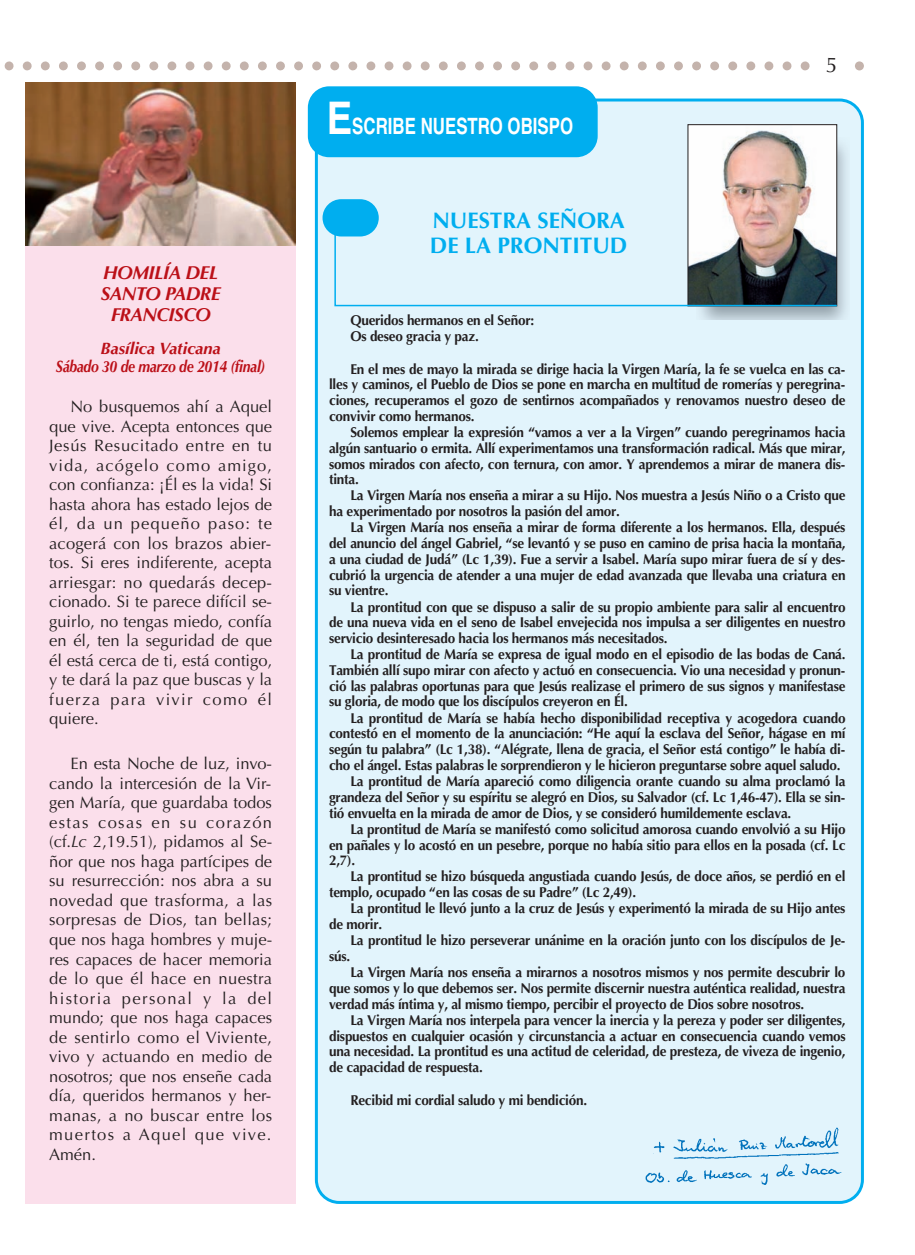
<style>
.page{position:relative;width:915px;height:1255px;background:#fff}
.page>*{position:absolute;margin:0;border:0;box-sizing:border-box;transform-origin:0 0}
.t1{font:700 22.5px/25.5px "Optima";color:#00aeef}
.t2{font:700 22.5px "Helvetica";color:#fff;scale:.75 1}
.t3{font:21px "Optima LT Std";color:#231f20}
.t4{font:italic 700 18.75px/21px "Optima";letter-spacing:-.03em;color:#bb1018;text-align:center}
.t5{font:16.5px/19.5px "Optima";letter-spacing:.025em;color:#231f20;text-align:justify}
.t6{font:italic 700 16.5px/18px "Optima";letter-spacing:-.025em;color:#bb1018;text-align:center}
.t7{font:700 14.25px/16.2px "Optima";letter-spacing:-.015em;color:#231f20;scale:.95 1}
.s1{font-style:italic}
.s2{font-size:45px}
</style>
<div class="page">
<svg style="left:4px;top:61px;width:859px;height:9px"></svg>
<div style="left:815px;top:51px;width:32px;height:30px;background:#fff"></div>
<div style="left:26px;top:83px;width:270px;height:1120px;background:#fbdfeb"></div>
<img style="left:26px;top:83px;width:270px;height:162px">
<div style="left:315px;top:98px;width:548px;height:1105px;background:#e2f4fc"></div>
<div style="left:308px;top:86px;width:289px;height:71px;background:#00aeef;border-radius:21px"></div>
<div style="left:322px;top:199px;width:56px;height:37px;background:#00aeef;border-radius:19px"></div>
<img style="left:696px;top:138px;width:153px;height:181px">
<img style="left:689px;top:126px;width:145px;height:106px">
<div style="left:687px;top:124px;width:149px;height:182px;border:1px solid #231f20"></div>
<img style="left:638px;top:1125px;width:206px;height:62px">
<svg style="left:333px;top:232px;width:505px;height:75px"></svg>
<p class="t4" style="left:101px;top:264px;width:121px">HOMILÍA DEL<br>SANTO PADRE<br>FRANCISCO</p>
<p class="t6" style="left:56px;top:341px;width:211px">Basílica Vaticana<br>Sábado 30 de marzo de 2014 (final)</p>
<p class="t5" style="left:49px;top:398px;width:224px;text-indent:21px">No busquemos ahí a Aquel que vive. Acepta entonces que Jesús Resucitado entre en tu vida, acógelo como amigo, con confianza: ¡Él es la vida! Si hasta ahora has estado lejos de él, da un pequeño paso: te acogerá con los brazos abier&shy;tos. Si eres indiferente, acepta arriesgar: no quedarás decep&shy;cionado. Si te parece difícil se&shy;guirlo, no tengas miedo, confía en él, ten la seguridad de que él está cerca de ti, está contigo, y te dará la paz que buscas y la fuerza para vivir como él quiere.</p>
<p class="t5" style="left:49px;top:755px;width:224px;text-indent:21px">En esta Noche de luz, invo&shy;cando la intercesión de la Vir&shy;gen María, que guardaba todos estas cosas en su corazón (cf.<span class="s1">Lc</span> 2,19.51), pidamos al Se&shy;ñor que nos haga partícipes de su resurrección: nos abra a su novedad que trasforma, a las sorpresas de Dios, tan bellas; que nos haga hombres y muje&shy;res capaces de hacer memoria de lo que él hace en nuestra historia personal y la del mundo; que nos haga capaces de sentirlo como el Viviente, vivo y actuando en medio de nosotros; que nos enseñe cada día, queridos hermanos y her&shy;manas, a no buscar entre los muertos a Aquel que vive.<br>Amén.</p>
<p class="t2" style="left:326px;top:118px;width:330px"><span class="s2">E</span>SCRIBE NUESTRO OBISPO</p>
<p class="t1" style="left:430px;top:209px;width:199px">NUESTRA SEÑORA<br>DE LA PRONTITUD</p>
<p class="t3" style="left:825px;top:53px;width:13px">5</p>
<p class="t7" style="left:350px;top:313px;width:195px">Queridos hermanos en el Señor:<br>Os deseo gracia y paz.</p>
<p class="t7" style="left:350px;top:362px;width:522px">En el mes de mayo la mirada se dirige hacia la Virgen María, la fe se vuelca en las ca-</p>
<p class="t7" style="left:329px;top:378px;width:544px">lles y caminos, el Pueblo de Dios se pone en marcha en multitud de romerías y peregrina-</p>
<p class="t7" style="left:329px;top:393px;width:545px">ciones, recuperamos el gozo de sentirnos acompañados y renovamos nuestro deseo de</p>
<p class="t7" style="left:329px;top:409px;width:154px">convivir como hermanos.</p>
<p class="t7" style="left:350px;top:425px;width:522px">Solemos emplear la expresión “vamos a ver a la Virgen” cuando peregrinamos hacia</p>
<p class="t7" style="left:329px;top:441px;width:545px">algún santuario o ermita. Allí experimentamos una transformación radical. Más que mirar,</p>
<p class="t7" style="left:329px;top:457px;width:544px">somos mirados con afecto, con ternura, con amor. Y aprendemos a mirar de manera dis-</p>
<p class="t7" style="left:329px;top:472px;width:33px">tinta.</p>
<p class="t7" style="left:350px;top:489px;width:522px">La Virgen María nos enseña a mirar a su Hijo. Nos muestra a Jesús Niño o a Cristo que</p>
<p class="t7" style="left:329px;top:504px;width:307px">ha experimentado por nosotros la pasión del amor.</p>
<p class="t7" style="left:350px;top:521px;width:522px">La Virgen María nos enseña a mirar de forma diferente a los hermanos. Ella, después</p>
<p class="t7" style="left:329px;top:536px;width:545px">del anuncio del ángel Gabriel, “se levantó y se puso en camino de prisa hacia la montaña,</p>
<p class="t7" style="left:329px;top:552px;width:544px">a una ciudad de Judá” (Lc 1,39). Fue a servir a Isabel. María supo mirar fuera de sí y des-</p>
<p class="t7" style="left:329px;top:568px;width:545px">cubrió la urgencia de atender a una mujer de edad avanzada que llevaba una criatura en</p>
<p class="t7" style="left:329px;top:584px;width:64px">su vientre.</p>
<p class="t7" style="left:350px;top:600px;width:522px">La prontitud con que se dispuso a salir de su propio ambiente para salir al encuentro</p>
<p class="t7" style="left:329px;top:615px;width:545px">de una nueva vida en el seno de Isabel envejecida nos impulsa a ser diligentes en nuestro</p>
<p class="t7" style="left:329px;top:631px;width:357px">servicio desinteresado hacia los hermanos más necesitados.</p>
<p class="t7" style="left:350px;top:647px;width:522px">La prontitud de María se expresa de igual modo en el episodio de las bodas de Caná.</p>
<p class="t7" style="left:329px;top:663px;width:545px">También allí supo mirar con afecto y actuó en consecuencia. Vio una necesidad y pronun-</p>
<p class="t7" style="left:329px;top:679px;width:545px">ció las palabras oportunas para que Jesús realizase el primero de sus signos y manifestase</p>
<p class="t7" style="left:329px;top:695px;width:316px">su gloria, de modo que los discípulos creyeron en Él.</p>
<p class="t7" style="left:350px;top:711px;width:522px">La prontitud de María se había hecho disponibilidad receptiva y acogedora cuando</p>
<p class="t7" style="left:329px;top:726px;width:545px">contestó en el momento de la anunciación: “He aquí la esclava del Señor, hágase en mí</p>
<p class="t7" style="left:329px;top:742px;width:544px">según tu palabra” (Lc 1,38). “Alégrate, llena de gracia, el Señor está contigo” le había di-</p>
<p class="t7" style="left:329px;top:758px;width:539px">cho el ángel. Estas palabras le sorprendieron y le hicieron preguntarse sobre aquel saludo.</p>
<p class="t7" style="left:350px;top:774px;width:522px">La prontitud de María apareció como diligencia orante cuando su alma proclamó la</p>
<p class="t7" style="left:329px;top:790px;width:544px">grandeza del Señor y su espíritu se alegró en Dios, su Salvador (cf. Lc 1,46-47). Ella se sin-</p>
<p class="t7" style="left:329px;top:806px;width:488px">tió envuelta en la mirada de amor de Dios, y se consideró humildemente esclava.</p>
<p class="t7" style="left:350px;top:822px;width:522px">La prontitud de María se manifestó como solicitud amorosa cuando envolvió a su Hijo</p>
<p class="t7" style="left:329px;top:838px;width:545px">en pañales y lo acostó en un pesebre, porque no había sitio para ellos en la posada (cf. Lc</p>
<p class="t7" style="left:329px;top:853px;width:29px">2,7).</p>
<p class="t7" style="left:350px;top:869px;width:522px">La prontitud se hizo búsqueda angustiada cuando Jesús, de doce años, se perdió en el</p>
<p class="t7" style="left:329px;top:885px;width:325px">templo, ocupado “en las cosas de su Padre” (Lc 2,49).</p>
<p class="t7" style="left:350px;top:901px;width:522px">La prontitud le llevó junto a la cruz de Jesús y experimentó la mirada de su Hijo antes</p>
<p class="t7" style="left:329px;top:917px;width:57px">de morir.</p>
<p class="t7" style="left:350px;top:933px;width:522px">La prontitud le hizo perseverar unánime en la oración junto con los discípulos de Je-</p>
<p class="t7" style="left:329px;top:949px;width:24px">sús.</p>
<p class="t7" style="left:350px;top:965px;width:522px">La Virgen María nos enseña a mirarnos a nosotros mismos y nos permite descubrir lo</p>
<p class="t7" style="left:329px;top:981px;width:545px">que somos y lo que debemos ser. Nos permite discernir nuestra auténtica realidad, nuestra</p>
<p class="t7" style="left:329px;top:997px;width:501px">verdad más íntima y, al mismo tiempo, percibir el proyecto de Dios sobre nosotros.</p>
<p class="t7" style="left:350px;top:1013px;width:522px">La Virgen María nos interpela para vencer la inercia y la pereza y poder ser diligentes,</p>
<p class="t7" style="left:329px;top:1029px;width:545px">dispuestos en cualquier ocasión y circunstancia a actuar en consecuencia cuando vemos</p>
<p class="t7" style="left:329px;top:1044px;width:545px">una necesidad. La prontitud es una actitud de celeridad, de presteza, de viveza de ingenio,</p>
<p class="t7" style="left:329px;top:1060px;width:163px">de capacidad de respuesta.</p>
<p class="t7" style="left:350px;top:1092px;width:251px">Recibid mi cordial saludo y mi bendición.</p>
</div>
